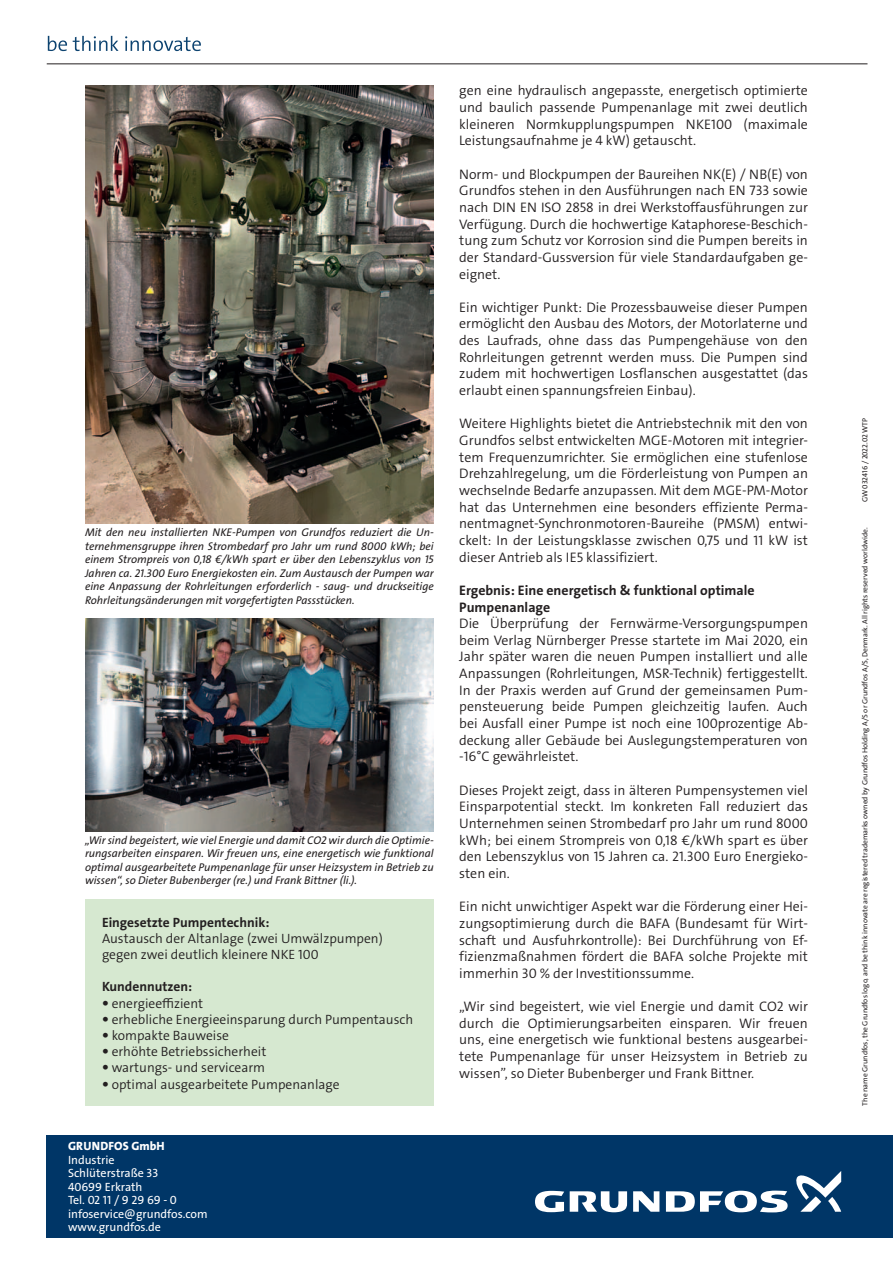
<style>
.page{position:relative;width:893px;height:1263px;background:#fff}
.page>*{position:absolute;margin:0;border:0;box-sizing:border-box;transform-origin:0 0}
.t1{font:13.8px/16.6px "Grundfos The Sans V2 OT 4 SL";color:#231f20;text-align:justify}
.t2{font:13.8px/16.6px "Grundfos The Sans V2 OT 7 B";color:#231f20}
.t3{font:13.5px/16.2px "Grundfos The Sans V2 OT 4 SL";color:#231f20}
.t4{font:13.5px "Grundfos The Sans V2 OT 7 B";color:#231f20}
.t5{font:12px/13.5px "Grundfos The Sans V2 OT 5 R";color:#fff}
.t6{font:12px "Grundfos The Sans V2 OT 8 XB";letter-spacing:.015em;color:#fff}
.t7{font:11.25px/13.5px "Grundfos The Sans V2 OT 5 R Italic";color:#231f20;text-align:justify}
.t8{font:7.5px "Grundfos The Sans V2 OT 5 R";color:#231f20}
.s1{font-family:"Helvetica Neue LT Pro"}
</style>
<div class="page">
<div style="left:47px;top:1135px;width:450px;height:102px;background:#003667"></div>
<hr style="left:47px;top:63px;width:820px;height:1px;background:#231f20">
<svg style="left:48px;top:36px;width:19px;height:15px"></svg>
<svg style="left:73px;top:36px;width:45px;height:15px"></svg>
<svg style="left:125px;top:36px;width:76px;height:15px"></svg>
<div style="left:483px;top:1135px;width:410px;height:102px;background:#003667"></div>
<svg style="left:535px;top:1190px;width:125px;height:22px"></svg>
<svg style="left:666px;top:1190px;width:122px;height:22px"></svg>
<svg style="left:796px;top:1171px;width:46px;height:41px"></svg>
<img style="left:85px;top:619px;width:349px;height:212px">
<img style="left:85px;top:85px;width:349px;height:438px">
<div style="left:85px;top:900px;width:349px;height:206px;background:#d6e8d0"></div>
<p class="t7" style="left:85px;top:527px;width:350px">Mit den neu installierten NKE-Pumpen von Grundfos reduziert die Un&shy;ternehmensgruppe ihren Strombedarf pro Jahr um rund 8000 kWh; bei einem Strompreis von 0,18 €/kWh spart er über den Lebenszyklus von 15<br>Jahren ca. 21.300 Euro Energiekosten ein. Zum Austausch der Pumpen war eine Anpassung der Rohrleitungen erforderlich - saug- und druckseitige Rohrleitungsänderungen mit vorgefertigten Passstücken.</p>
<p class="t7" style="left:85px;top:834px;width:350px">„Wir sind begeistert, wie viel Energie und damit CO2 wir durch die Optimie&shy;rungsarbeiten einsparen. Wir freuen uns, eine energetisch wie funktional optimal ausgearbeitete Pumpenanlage für unser Heizsystem in Betrieb zu wissen“, so Dieter Bubenberger (re.) und Frank Bittner (li.).</p>
<p class="t4" style="left:102px;top:917px;width:169px">Eingesetzte Pumpentechnik:</p>
<p class="t3" style="left:102px;top:931px;width:282px">Austausch der Altanlage (zwei Umwälzpumpen) gegen zwei deutlich kleinere NKE 100</p>
<p class="t4" style="left:102px;top:982px;width:92px">Kundennutzen:</p>
<p class="t3" style="left:102px;top:996px;width:103px"><span class="s1">•</span> energieeffizient</p>
<p class="t3" style="left:102px;top:1012px;width:313px"><span class="s1">•</span> erhebliche Energieeinsparung durch Pumpentausch</p>
<p class="t3" style="left:102px;top:1029px;width:128px"><span class="s1">•</span> kompakte Bauweise</p>
<p class="t3" style="left:102px;top:1045px;width:166px"><span class="s1">•</span> erhöhte Betriebssicherheit</p>
<p class="t3" style="left:102px;top:1061px;width:165px"><span class="s1">•</span> wartungs- und servicearm</p>
<p class="t3" style="left:102px;top:1077px;width:239px"><span class="s1">•</span> optimal ausgearbeitete Pumpenanlage</p>
<p class="t6" style="left:68px;top:1141px;width:98px">GRUNDFOS GmbH</p>
<p class="t5" style="left:68px;top:1154px;width:141px">Industrie<br>Schlüterstraße 33<br>40699 Erkrath<br>Tel. 02 11 / 9 29 69 - 0 infoservice@grundfos.com www.grundfos.de</p>
<p class="t1" style="left:459px;top:84px;width:350px">gen eine hydraulisch angepasste, energetisch optimierte und baulich passende Pumpenanlage mit zwei deutlich kleineren Normkupplungspumpen NKE100 (maximale Leistungsaufnahme je 4 kW) getauscht.</p>
<p class="t1" style="left:459px;top:167px;width:350px">Norm- und Blockpumpen der Baureihen NK(E) / NB(E) von Grundfos stehen in den Ausführungen nach EN 733 sowie nach DIN EN ISO 2858 in drei Werkstoffausführungen zur Verfügung. Durch die hochwertige Kataphorese-Beschich&shy;tung zum Schutz vor Korrosion sind die Pumpen bereits in der Standard-Gussversion für viele Standardaufgaben ge&shy;eignet.</p>
<p class="t1" style="left:459px;top:300px;width:350px">Ein wichtiger Punkt: Die Prozessbauweise dieser Pumpen ermöglicht den Ausbau des Motors, der Motorlaterne und des Laufrads, ohne dass das Pumpengehäuse von den Rohrleitungen getrennt werden muss. Die Pumpen sind zudem mit hochwertigen Losflanschen ausgestattet (das erlaubt einen spannungsfreien Einbau).</p>
<p class="t1" style="left:459px;top:417px;width:350px">Weitere Highlights bietet die Antriebstechnik mit den von Grundfos selbst entwickelten MGE-Motoren mit integrier&shy;tem Frequenzumrichter. Sie ermöglichen eine stufenlose Drehzahlregelung, um die Förderleistung von Pumpen an wechselnde Bedarfe anzupassen. Mit dem MGE-PM-Motor hat das Unternehmen eine besonders effiziente Perma&shy;nentmagnet-Synchronmotoren-Baureihe (PMSM) entwi&shy;ckelt: In der Leistungsklasse zwischen 0,75 und 11 kW ist dieser Antrieb als IE5 klassifiziert.</p>
<p class="t2" style="left:459px;top:583px;width:297px">Ergebnis: Eine energetisch &amp; funktional optimale<br>Pumpenanlage</p>
<p class="t1" style="left:459px;top:617px;width:350px">Die Überprüfung der Fernwärme-Versorgungspumpen beim Verlag Nürnberger Presse startete im Mai 2020, ein Jahr später waren die neuen Pumpen installiert und alle Anpassungen (Rohrleitungen, MSR-Technik) fertiggestellt.<br>In der Praxis werden auf Grund der gemeinsamen Pum&shy;pensteuerung beide Pumpen gleichzeitig laufen. Auch bei Ausfall einer Pumpe ist noch eine 100prozentige Ab&shy;deckung aller Gebäude bei Auslegungstemperaturen von -16°C gewährleistet.</p>
<p class="t1" style="left:459px;top:783px;width:350px">Dieses Projekt zeigt, dass in älteren Pumpensystemen viel Einsparpotential steckt. Im konkreten Fall reduziert das Unternehmen seinen Strombedarf pro Jahr um rund 8000 kWh; bei einem Strompreis von 0,18 €/kWh spart es über den Lebenszyklus von 15 Jahren ca. 21.300 Euro Energieko&shy;sten ein.</p>
<p class="t1" style="left:459px;top:900px;width:350px">Ein nicht unwichtiger Aspekt war die Förderung einer Hei&shy;zungsoptimierung durch die BAFA (Bundesamt für Wirt&shy;schaft und Ausfuhrkontrolle): Bei Durchführung von Ef&shy;fizienzmaßnahmen fördert die BAFA solche Projekte mit immerhin 30 % der Investitionssumme.</p>
<p class="t1" style="left:459px;top:1000px;width:350px">„Wir sind begeistert, wie viel Energie und damit CO2 wir durch die Optimierungsarbeiten einsparen. Wir freuen uns, eine energetisch wie funktional bestens ausgearbei&shy;tete Pumpenanlage für unser Heizsystem in Betrieb zu wissen”, so Dieter Bubenberger und Frank Bittner.</p>
<p class="t8" style="left:862px;top:502px;width:86px;rotate:-90deg">GW 032416 / 2022.02 WTP</p>
<p class="t8" style="left:862px;top:1106px;width:580px;rotate:-90deg">The name Grundfos, the Grundfos logo, and be think innovate are registered trademarks owned by Grundfos Holding A/S or Grundfos A/S, Denmark. All rights reserved worldwide.</p>
</div>
